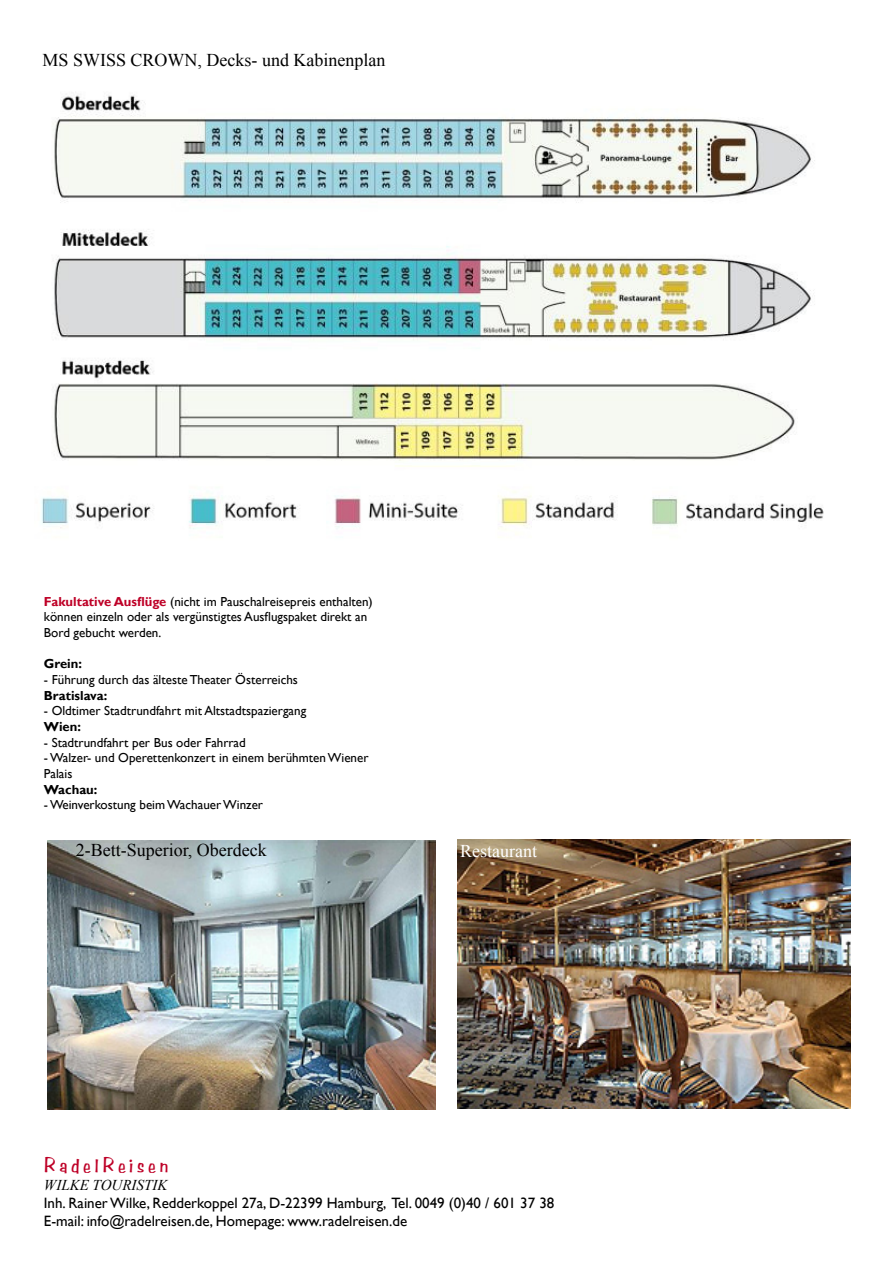
<style>
.page{position:relative;width:893px;height:1263px;background:#fff}
.page>*{position:absolute;margin:0;border:0;box-sizing:border-box;transform-origin:0 0}
.t1{font:21px "Benguiat Frisky ATT";letter-spacing:.17em;color:#be0027}
.t2{font:18px "Times New Roman";color:#000}
.t3{font:18px "Times New Roman";color:#fff}
.t4{font:15px/18px "Gill Sans";color:#000}
.t5{font:italic 15px "Times New Roman";color:#000}
.t6{font:13.05px/15.6px "Gill Sans";color:#000}
.t7{font:700 13.05px "Gill Sans";color:#000}
.s1{font-weight:700;color:#be0027}
</style>
<div class="page">
<img style="left:40px;top:95px;width:784px;height:435px">
<img style="left:47px;top:840px;width:389px;height:269px">
<img style="left:457px;top:839px;width:394px;height:269px">
<h2 class="t2" style="left:43px;top:48px;width:344px">MS SWISS CROWN, Decks- und Kabinenplan</h2>
<p class="t6" style="left:44px;top:594px;width:330px"><span class="s1">Fakultative Ausflüge</span> (nicht im Pauschalreisepreis enthalten) können einzeln oder als vergünstigtes Ausflugspaket direkt an<br>Bord gebucht werden.</p>
<p class="t7" style="left:44px;top:656px;width:40px">Grein:</p>
<p class="t6" style="left:44px;top:672px;width:256px">- Führung durch das älteste Theater Österreichs</p>
<p class="t7" style="left:44px;top:687px;width:65px">Bratislava:</p>
<p class="t6" style="left:44px;top:703px;width:264px">- Oldtimer Stadtrundfahrt mit Altstadtspaziergang</p>
<p class="t7" style="left:44px;top:719px;width:39px">Wien:</p>
<p class="t6" style="left:44px;top:735px;width:204px">- Stadtrundfahrt per Bus oder Fahrrad</p>
<p class="t6" style="left:44px;top:750px;width:326px">- Walzer- und Operettenkonzert in einem berühmten Wiener<br>Palais</p>
<p class="t7" style="left:44px;top:781px;width:55px">Wachau:</p>
<p class="t6" style="left:44px;top:797px;width:221px">- Weinverkostung beim Wachauer Winzer</p>
<h2 class="t2" style="left:76px;top:838px;width:193px">2-Bett-Superior, Oberdeck</h2>
<h2 class="t3" style="left:460px;top:838px;width:78px">Restaurant</h2>
<h1 class="t1" style="left:44px;top:1152px;width:126px">RadelReisen</h1>
<p class="t5" style="left:44px;top:1175px;width:125px">WILKE TOURISTIK</p>
<p class="t4" style="left:44px;top:1194px;width:512px">Inh. Rainer Wilke, Redderkoppel 27a, D-22399 Hamburg, Tel. 0049 (0)40 / 601 37 38<br>E-mail: info@radelreisen.de, Homepage: www.radelreisen.de</p>
</div>
